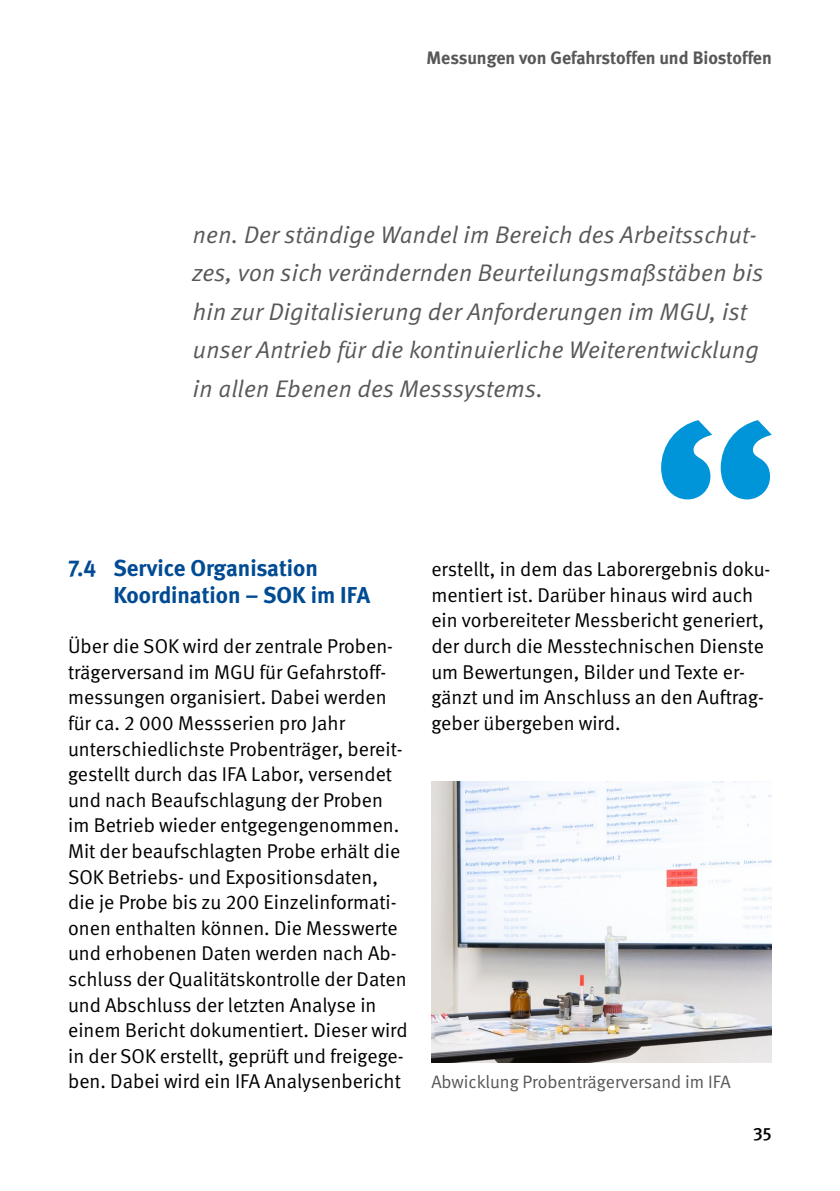
<style>
.page{position:relative;width:840px;height:1191px;background:#fff}
.page>*{position:absolute;margin:0;border:0;box-sizing:border-box;transform-origin:0 0}
.t1{font:italic 24px/38.4px "DGUV Meta";letter-spacing:.01em;color:#58585a}
._01_Überschriften_Zwischenüberschrift_Bla{font:700 23px/27px "DGUV Meta";color:#004b93}
._02_Fließtext_Fließtext{font:20px/25.6px "DGUV Meta";color:#000}
.t2{font:700 18px "DGUV Meta";letter-spacing:-.005em;color:#58585a}
.t3{font:18px "DGUV Meta";letter-spacing:-.005em;color:#58585a}
.t4{font:500 18px "DGUV Meta";color:#000}
</style>
<div class="page">
<img style="left:431px;top:781px;width:340px;height:281px">
<svg style="left:661px;top:420px;width:110px;height:79px"></svg>
<p class="t2" style="left:426px;top:47px;width:346px">Messungen von Gefahrstoffen und Biostoffen</p>
<p class="t1" style="left:193px;top:216px;width:571px">nen. Der ständige Wandel im Bereich des Arbeitsschut&shy;zes, von sich verändernden Beurteilungsmaßstäben bis hin zur Digitalisierung der Anforderungen im MGU, ist unser Antrieb für die kontinuierliche Weiterentwicklung in allen Ebenen des Messsystems.</p>
<h2 class="_01_Überschriften_Zwischenüberschrift_Bla" style="left:113px;top:555px;width:258px;text-indent:-45px">7.4 Service Organisation<br>Koordination – SOK im IFA</h2>
<p class="_02_Fließtext_Fließtext" style="left:68px;top:634px;width:341px">Über die SOK wird der zentrale Proben&shy;trägerversand im MGU für Gefahrstoff&shy;messungen organisiert. Dabei werden für ca. 2 000 Messserien pro Jahr unterschiedlichste Probenträger, bereit&shy;gestellt durch das IFA Labor, versendet und nach Beaufschlagung der Proben im Betrieb wieder entgegengenommen.<br>Mit der beaufschlagten Probe erhält die SOK Betriebs- und Expositionsdaten, die je Probe bis zu 200 Einzelinformati&shy;onen enthalten können. Die Messwerte und erhobenen Daten werden nach Ab&shy;schluss der Qualitätskontrolle der Daten und Abschluss der letzten Analyse in einem Bericht dokumentiert. Dieser wird in der SOK erstellt, geprüft und freigege&shy;ben. Dabei wird ein IFA Analysenbericht</p>
<p class="_02_Fließtext_Fließtext" style="left:431px;top:557px;width:340px">erstellt, in dem das Laborergebnis doku&shy;mentiert ist. Darüber hinaus wird auch ein vorbereiteter Messbericht generiert, der durch die Messtechnischen Dienste um Bewertungen, Bilder und Texte er&shy;gänzt und im Anschluss an den Auftrag&shy;geber übergeben wird.</p>
<p class="t3" style="left:431px;top:1071px;width:301px">Abwicklung Probenträgerversand im IFA</p>
<p class="t4" style="left:752px;top:1123px;width:20px">35</p>
</div>
